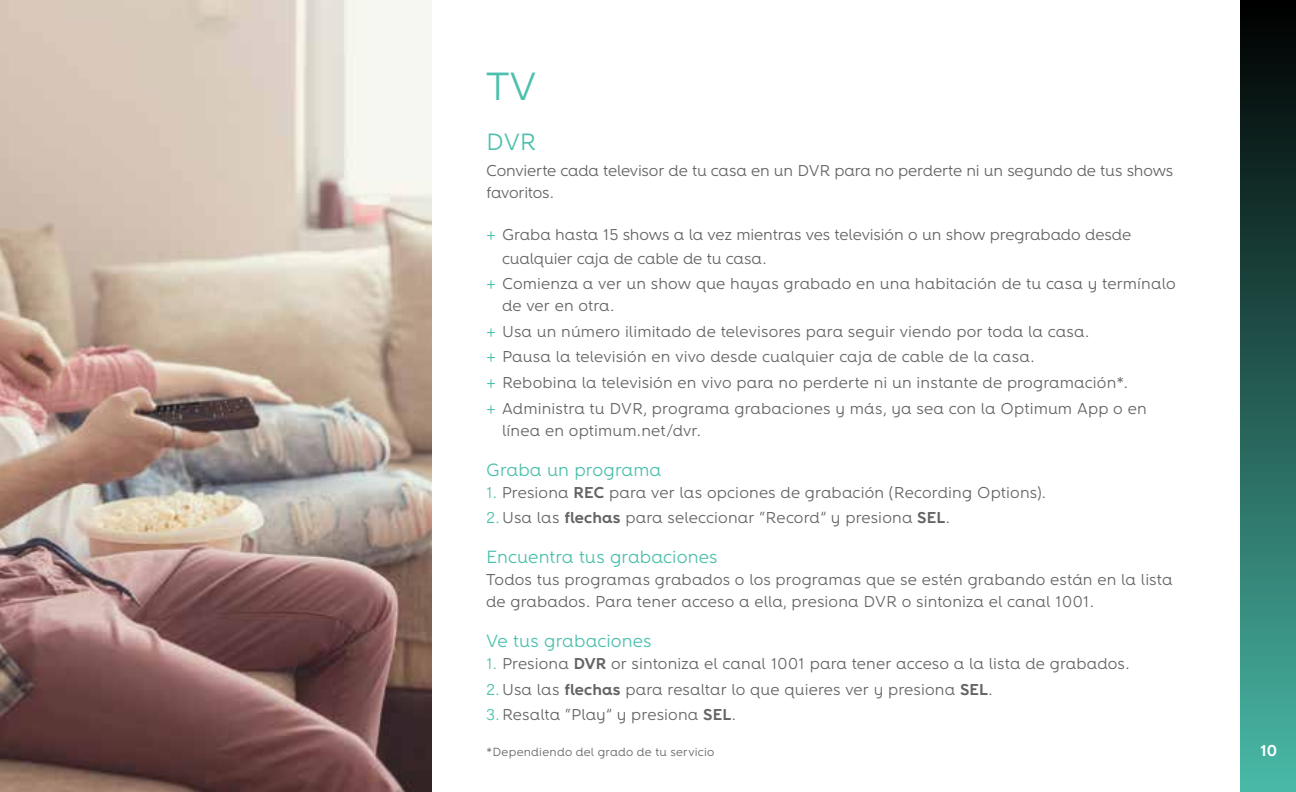
<style>
.page{position:relative;width:1296px;height:792px;background:#fff}
.page>*{position:absolute;margin:0;border:0;box-sizing:border-box;transform-origin:0 0}
.t1{font:40px "Altice";color:#4cc0ad}
.t2{font:24px "Altice";color:#4cc0ad}
.t3{font:18px "Altice";letter-spacing:.005em;color:#4cc0ad}
.t4{font:16px/25.6px "Altice";letter-spacing:.005em;color:#636466}
.t5{font:700 16px "Altice";color:#fff}
.t6{font:12px "Altice";letter-spacing:.02em;color:#636466}
.s1{color:#4cc0ad}
.s2{font-weight:700}
</style>
<div class="page">
<div style="left:1241px;top:0;width:55px;height:792px;background:linear-gradient(to bottom,#000,#49b9a7)"></div>
<img style="left:0;top:0;width:432px;height:792px">
<h1 class="t1" style="left:486px;top:63px;width:52px">TV</h1>
<h2 class="t2" style="left:486px;top:128px;width:52px">DVR</h2>
<p class="t4" style="left:486px;top:159px;width:689px;line-height:22px">Convierte cada televisor de tu casa en un DVR para no perderte ni un segundo de tus shows favoritos.</p>
<p class="t4" style="left:502px;top:222px;width:631px;line-height:24px;text-indent:-16px"><span class="s1">+</span> Graba hasta 15 shows a la vez mientras ves televisión o un show pregrabado desde cualquier caja de cable de tu casa.</p>
<p class="t4" style="left:502px;top:273px;width:675px;line-height:22px;text-indent:-16px"><span class="s1">+</span> Comienza a ver un show que hayas grabado en una habitación de tu casa y termínalo de ver en otra.</p>
<p class="t4" style="left:486px;top:318px;width:662px"><span class="s1">+</span> Usa un número ilimitado de televisores para seguir viendo por toda la casa.<br><span class="s1">+</span> Pausa la televisión en vivo desde cualquier caja de cable de la casa.<br><span class="s1">+</span> Rebobina la televisión en vivo para no perderte ni un instante de programación*.<br><span class="s1">+</span> Administra tu DVR, programa grabaciones y más, ya sea con la Optimum App o en</p>
<p class="t4" style="left:502px;top:417px;width:200px">línea en optimum.net/dvr.</p>
<p class="t3" style="left:486px;top:459px;width:177px">Graba un programa</p>
<p class="t4" style="left:486px;top:479px;width:562px"><span class="s1">1.</span> Presiona <span class="s2">REC</span> para ver las opciones de grabación (Recording Options).<br><span class="s1">2.</span>Usa las <span class="s2">flechas</span> para seleccionar “Record” y presiona <span class="s2">SEL</span>.</p>
<p class="t3" style="left:486px;top:546px;width:233px">Encuentra tus grabaciones</p>
<p class="t4" style="left:486px;top:569px;width:688px;line-height:22px">Todos tus programas grabados o los programas que se estén grabando están en la lista de grabados. Para tener acceso a ella, presiona DVR o sintoniza el canal 1001.</p>
<p class="t3" style="left:486px;top:630px;width:167px">Ve tus grabaciones</p>
<p class="t4" style="left:486px;top:651px;width:645px"><span class="s1">1.</span> Presiona <span class="s2">DVR</span> or sintoniza el canal 1001 para tener acceso a la lista de grabados.<br><span class="s1">2.</span>Usa las <span class="s2">flechas</span> para resaltar lo que quieres ver y presiona <span class="s2">SEL</span>.<br><span class="s1">3.</span>Resalta “Play” y presiona <span class="s2">SEL</span>.</p>
<p class="t6" style="left:486px;top:745px;width:230px">*Dependiendo del grado de tu servicio</p>
<p class="t5" style="left:1261px;top:741px;width:18px">10</p>
</div>
